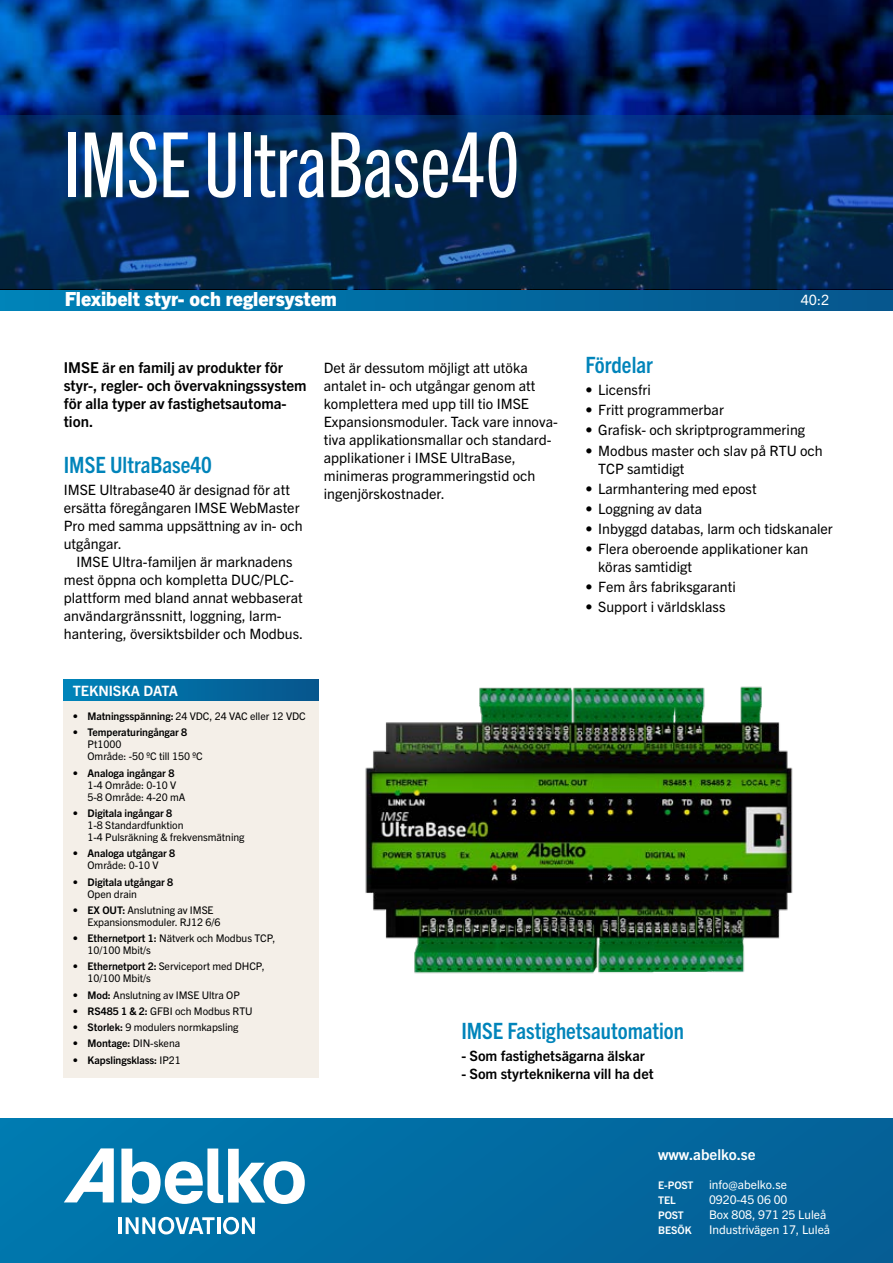
<style>
.page{position:relative;width:893px;height:1263px;background:#fff}
.page>*{position:absolute;margin:0;border:0;box-sizing:border-box;transform-origin:0 0}
.t1{font:90px "Trade Gothic Next LT Pro Cm";color:#fff}
.t2{font:700 condensed 22.5px "Trade Gothic Next LT Pro";color:#0084ba}
.t3{font:800 19.5px "Trade Gothic Next LT Pro";color:#fff}
.t4{font:700 15px/18px "Trade Gothic Next LT Pro";color:#000}
.t5{font:700 15px "Trade Gothic Next LT Pro";color:#fff}
.t6{font:14.25px/18px "Trade Gothic Next LT Pro";color:#000}
.t7{font:700 14.25px "Trade Gothic Next LT Pro";color:#000}
.t8{font:700 14.25px "Trade Gothic Next LT Pro";color:#fff}
.t9{font:14.25px "Trade Gothic Next LT Pro";color:#fff}
.t10{font:12px "Trade Gothic Next LT Pro";color:#fff}
.t11{font:10.5px/12px "Trade Gothic Next LT Pro";letter-spacing:-.005em;color:#000}
.t12{font:700 10.5px "Trade Gothic Next LT Pro";letter-spacing:-.005em;color:#000}
.t13{font:700 10.5px "Trade Gothic Next LT Pro";color:#fff}
.s1{font-weight:700}
.s2{font-weight:400}
</style>
<div class="page">
<div style="left:0;top:282px;width:893px;height:28px;background:linear-gradient(to right,#0082b8,#06558d)"></div>
<div style="left:0;top:1118px;width:893px;height:145px;background:linear-gradient(to right,#0079af,#055f96)"></div>
<svg style="left:64px;top:1148px;width:50px;height:54px"></svg>
<svg style="left:121px;top:1148px;width:184px;height:56px"></svg>
<hr style="left:119px;top:1217px;width:3px;height:17px;background:#fff">
<svg style="left:126px;top:1217px;width:89px;height:17px"></svg>
<hr style="left:217px;top:1217px;width:3px;height:17px;background:#fff">
<svg style="left:223px;top:1217px;width:32px;height:17px"></svg>
<img style="left:0;top:0;width:893px;height:116px">
<svg style="left:0;top:116px;width:893px;height:173px;background:#032c59"></svg>
<div style="left:64px;top:681px;width:255px;height:397px;background:#f4efe8"></div>
<img style="left:365px;top:686px;width:428px;height:288px">
<div style="left:64px;top:679px;width:255px;height:22px;background:linear-gradient(to right,#0083b9,#07548c)"></div>
<h1 class="t1" style="left:64px;top:104px;width:457px">IMSE UltraBase40</h1>
<h3 class="t3" style="left:65px;top:285px;width:274px">Flexibelt styr- och reglersystem</h3>
<p class="t9" style="left:801px;top:290px;width:30px">40:2</p>
<p class="t4" style="left:64px;top:358px;width:244px">IMSE är en familj av produkter för styr-, regler- och övervakningssystem för alla typer av fastighetsautoma&shy;tion.</p>
<h2 class="t2" style="left:64px;top:449px;width:150px">IMSE UltraBase40</h2>
<p class="t6" style="left:64px;top:480px;width:240px">IMSE Ultrabase40 är designad för att ersätta föregångaren IMSE WebMaster<br>Pro med samma uppsättning av in- och utgångar.</p>
<p class="t6" style="left:64px;top:552px;width:241px;text-indent:13px">IMSE Ultra-familjen är marknadens mest öppna och kompletta DUC/PLC&shy;plattform med bland annat webbaserat användargränssnitt, loggning, larm&shy;hantering, översiktsbilder och Modbus.</p>
<p class="t8" style="left:73px;top:680px;width:107px">TEKNISKA DATA</p>
<p class="t11" style="left:73px;top:710px;width:234px"><span class="s1">• Matningsspänning:</span> 24 VDC, 24 VAC eller 12 VDC</p>
<p class="t12" style="left:73px;top:725px;width:116px">• Temperaturingångar 8</p>
<p class="t11" style="left:88px;top:738px;width:117px">Pt1000<br>Område: -50 ºC till 150 ºC</p>
<p class="t12" style="left:73px;top:765px;width:103px">• Analoga ingångar 8</p>
<p class="t11" style="left:88px;top:778px;width:99px">1-4 Område: 0-10 V<br>5-8 Område: 4-20 mA</p>
<p class="t12" style="left:73px;top:806px;width:101px">• Digitala ingångar 8</p>
<p class="t11" style="left:88px;top:818px;width:159px">1-8 Standardfunktion<br>1-4 Pulsräkning &amp; frekvensmätning</p>
<p class="t12" style="left:73px;top:846px;width:104px">• Analoga utgångar 8</p>
<p class="t11" style="left:88px;top:859px;width:73px">Område: 0-10 V</p>
<p class="t12" style="left:73px;top:874px;width:102px">• Digitala utgångar 8</p>
<p class="t11" style="left:88px;top:887px;width:51px">Open drain</p>
<p class="t11" style="left:88px;top:903px;width:134px;text-indent:-15px"><span class="s1">• EX OUT:</span> Anslutning av IMSE<br>Expansionsmoduler. RJ12 6/6</p>
<p class="t11" style="left:88px;top:931px;width:189px;text-indent:-15px"><span class="s1">• Ethernetport 1:</span> Nätverk och Modbus TCP,<br>10/100 Mbit/s</p>
<p class="t11" style="left:88px;top:960px;width:179px;text-indent:-15px"><span class="s1">• Ethernetport 2:</span> Serviceport med DHCP,<br>10/100 Mbit/s</p>
<p class="t11" style="left:73px;top:988px;width:169px"><span class="s1">• Mod:</span> Anslutning av IMSE Ultra OP</p>
<p class="t11" style="left:73px;top:1004px;width:181px"><span class="s1">• RS485 1 &amp; 2:</span> GFBI och Modbus RTU</p>
<p class="t11" style="left:73px;top:1020px;width:167px"><span class="s1">• Storlek:</span> 9 modulers normkapsling</p>
<p class="t12" style="left:73px;top:1036px;width:109px">• Montage: <span class="s2">DIN-skena</span></p>
<p class="t12" style="left:73px;top:1052px;width:110px">• Kapslingsklass: <span class="s2">IP21</span></p>
<p class="t6" style="left:324px;top:358px;width:236px">Det är dessutom möjligt att utöka antalet in- och utgångar genom att komplettera med upp till tio IMSE Expansionsmoduler. Tack vare innova&shy;tiva applikationsmallar och standard&shy;applikationer i IMSE UltraBase, minimeras programmeringstid och ingenjörskostnader.</p>
<h2 class="t2" style="left:585px;top:349px;width:69px">Fördelar</h2>
<p class="t6" style="left:585px;top:380px;width:67px">• Licensfri</p>
<p class="t6" style="left:585px;top:400px;width:140px">• Fritt programmerbar</p>
<p class="t6" style="left:585px;top:420px;width:221px">• Grafisk- och skriptprogrammering</p>
<p class="t6" style="left:598px;top:440px;width:226px;text-indent:-13px">• Modbus master och slav på RTU och<br>TCP samtidigt</p>
<p class="t6" style="left:585px;top:478px;width:173px">• Larmhantering med epost</p>
<p class="t6" style="left:585px;top:499px;width:118px">• Loggning av data</p>
<p class="t6" style="left:585px;top:519px;width:249px">• Inbyggd databas, larm och tidskanaler</p>
<p class="t6" style="left:598px;top:539px;width:212px;text-indent:-13px">• Flera oberoende applikationer kan köras samtidigt</p>
<p class="t6" style="left:585px;top:577px;width:152px">• Fem års fabriksgaranti</p>
<p class="t6" style="left:585px;top:597px;width:142px">• Support i världsklass</p>
<h2 class="t2" style="left:461px;top:1015px;width:224px">IMSE Fastighetsautomation</h2>
<p class="t7" style="left:461px;top:1046px;width:185px">- Som fastighetsägarna älskar</p>
<p class="t7" style="left:461px;top:1064px;width:194px">- Som styrteknikerna vill ha det</p>
<p class="t5" style="left:658px;top:1144px;width:99px">www.abelko.se</p>
<p class="t13" style="left:658px;top:1177px;width:37px">E-POST</p>
<p class="t10" style="left:709px;top:1176px;width:79px">info@abelko.se</p>
<p class="t13" style="left:658px;top:1192px;width:19px">TEL</p>
<p class="t10" style="left:709px;top:1191px;width:80px">0920-45 06 00</p>
<p class="t13" style="left:658px;top:1207px;width:27px">POST</p>
<p class="t10" style="left:709px;top:1206px;width:119px">Box 808, 971 25 Luleå</p>
<p class="t13" style="left:658px;top:1222px;width:35px">BESÖK</p>
<p class="t10" style="left:709px;top:1221px;width:123px">Industrivägen 17, Luleå</p>
</div>
